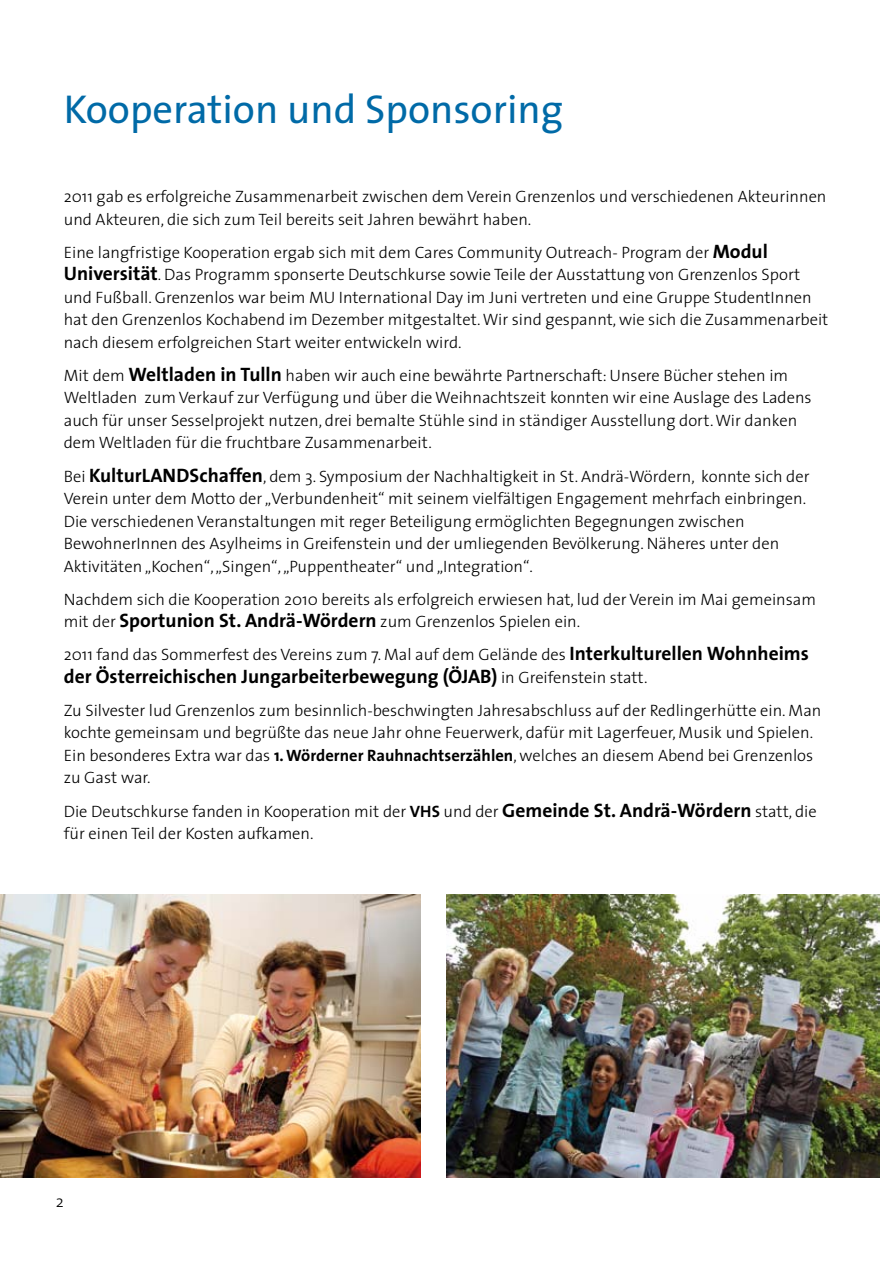
<style>
.page{position:relative;width:893px;height:1263px;background:#fff}
.page>*{position:absolute;margin:0;border:0;box-sizing:border-box;transform-origin:0 0}
.t1{font:40.5px "The Sans";color:#006aa7}
.t2{font:700 19.5px "The Sans";color:#000}
.t3{font:300 16.5px/22.5px "The Sans";color:#000}
.s1{font-weight:700;font-size:19.5px}
.s2{font-weight:300;font-size:16.5px}
.s3{font-weight:700}
</style>
<div class="page">
<img style="left:0;top:894px;width:421px;height:284px">
<img style="left:446px;top:894px;width:434px;height:284px">
<h1 class="t1" style="left:64px;top:76px;width:501px">Kooperation und Sponsoring</h1>
<p class="t3" style="left:64px;top:185px;width:764px">2011 gab es erfolgreiche Zusammenarbeit zwischen dem Verein Grenzenlos und verschiedenen Akteurinnen und Akteuren, die sich zum Teil bereits seit Jahren bewährt haben.</p>
<p class="t3" style="left:64px;top:240px;width:766px">Eine langfristige Kooperation ergab sich mit dem Cares Community Outreach- Program der <span class="s1">Modul Universität</span>. Das Programm sponserte Deutschkurse sowie Teile der Ausstattung von Grenzenlos Sport und Fußball. Grenzenlos war beim MU International Day im Juni vertreten und eine Gruppe StudentInnen hat den Grenzenlos Kochabend im Dezember mitgestaltet. Wir sind gespannt, wie sich die Zusammenarbeit nach diesem erfolgreichen Start weiter entwickeln wird.</p>
<p class="t3" style="left:64px;top:363px;width:749px">Mit dem <span class="s1">Weltladen in Tulln</span> haben wir auch eine bewährte Partnerschaft: Unsere Bücher stehen im Weltladen zum Verkauf zur Verfügung und über die Weihnachtszeit konnten wir eine Auslage des Ladens auch für unser Sesselprojekt nutzen, drei bemalte Stühle sind in ständiger Ausstellung dort. Wir danken dem Weltladen für die fruchtbare Zusammenarbeit.</p>
<p class="t3" style="left:64px;top:464px;width:747px">Bei <span class="s1">KulturLANDSchaffen</span>, dem 3. Symposium der Nachhaltigkeit in St. Andrä-Wördern, konnte sich der Verein unter dem Motto der „Verbundenheit“ mit seinem vielfältigen Engagement mehrfach einbringen.<br>Die verschiedenen Veranstaltungen mit reger Beteiligung ermöglichten Begegnungen zwischen BewohnerInnen des Asylheims in Greifenstein und der umliegenden Bevölkerung. Näheres unter den Aktivitäten „Kochen“, „Singen“, „Puppentheater“ und „Integration“.</p>
<p class="t3" style="left:64px;top:587px;width:754px">Nachdem sich die Kooperation 2010 bereits als erfolgreich erwiesen hat, lud der Verein im Mai gemeinsam mit der <span class="s1">Sportunion St. Andrä-Wördern</span> zum Grenzenlos Spielen ein.</p>
<p class="t3" style="left:64px;top:643px;width:747px">2011 fand das Sommerfest des Vereins zum 7. Mal auf dem Gelände des <span class="s1">Interkulturellen Wohnheims</span></p>
<p class="t2" style="left:64px;top:660px;width:585px">der Österreichischen Jungarbeiterbewegung (ÖJAB) <span class="s2">in Greifenstein statt.</span></p>
<p class="t3" style="left:64px;top:699px;width:759px">Zu Silvester lud Grenzenlos zum besinnlich-beschwingten Jahresabschluss auf der Redlingerhütte ein. Man kochte gemeinsam und begrüßte das neue Jahr ohne Feuerwerk, dafür mit Lagerfeuer, Musik und Spielen.<br>Ein besonderes Extra war das <span class="s3">1.Wörderner Rauhnachtserzählen</span>, welches an diesem Abend bei Grenzenlos zu Gast war.</p>
<p class="t3" style="left:64px;top:799px;width:754px">Die Deutschkurse fanden in Kooperation mit der <span class="s3">VHS</span> und der <span class="s1">Gemeinde St. Andrä-Wördern</span> statt, die für einen Teil der Kosten aufkamen.</p>
<p class="t3" style="left:56px;top:1190px;width:9px">2</p>
</div>
